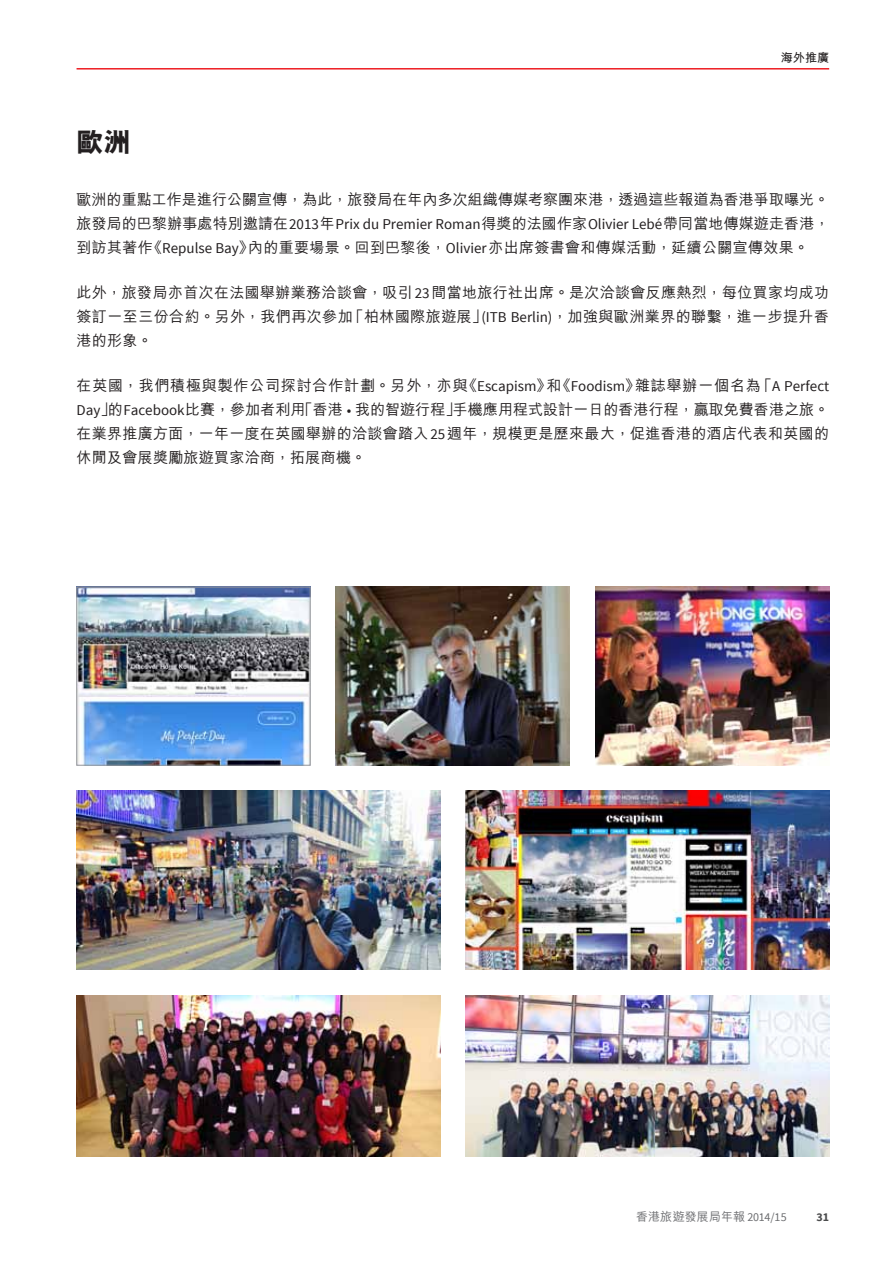
<style>
.page{position:relative;width:893px;height:1263px;background:#fff}
.page>*{position:absolute;margin:0;border:0;box-sizing:border-box;transform-origin:0 0}
.t1{font:800 27px "M Hei HK";color:#231f20}
._00_txt{font:500 15px/24px "M Hei HK";letter-spacing:.025em;color:#231f20;text-align:justify}
.t2{font:500 12px "M Hei HK";letter-spacing:.01em;color:#6c6d70}
.t3{font:700 12px "M Hei HK";color:#231f20}
.t4{font:700 12px "Source Sans Pro";color:#4b4c4d}
.s1{font-family:"Source Sans Pro";font-weight:400}
</style>
<div class="page">
<hr style="left:77px;top:68px;width:752px;height:2px;background:#ee1d23">
<img style="left:466px;top:995px;width:363px;height:162px">
<img style="left:77px;top:995px;width:363px;height:162px">
<img style="left:79px;top:589px;width:229px;height:174px">
<div style="left:77px;top:587px;width:233px;height:178px;border:1px solid #939598"></div>
<img style="left:77px;top:791px;width:363px;height:178px">
<img style="left:466px;top:791px;width:363px;height:178px">
<img style="left:595px;top:587px;width:234px;height:178px">
<img style="left:336px;top:587px;width:234px;height:178px">
<p class="t3" style="left:781px;top:49px;width:50px">海外推廣</p>
<p class="t1" style="left:77px;top:128px;width:55px">歐洲</p>
<p class="_00_txt" style="left:77px;top:186px;width:754px">歐洲的重點工作是進行公關宣傳，為此，旅發局在年內多次組織傳媒考察團來港，透過這些報道為香港爭取曝光。旅發局的巴黎辦事處特別邀請在<span class="s1">2013</span>年<span class="s1">Prix du Premier Roman</span>得獎的法國作家<span class="s1">Olivier Lebé</span>帶同當地傳媒遊走香港，到訪其著作《<span class="s1">Repulse Bay</span>》內的重要場景。回到巴黎後，<span class="s1">Olivier</span>亦出席簽書會和傳媒活動，延續公關宣傳效果。</p>
<p class="_00_txt" style="left:77px;top:279px;width:754px">此外，旅發局亦首次在法國舉辦業務洽談會，吸引<span class="s1">23</span>間當地旅行社出席。是次洽談會反應熱烈，每位買家均成功簽訂一至三份合約。另外，我們再次參加「柏林國際旅遊展」<span class="s1">(ITB Berlin)</span>，加強與歐洲業界的聯繫，進一步提升香港的形象。</p>
<p class="_00_txt" style="left:77px;top:372px;width:754px">在英國，我們積極與製作公司探討合作計劃。另外，亦與《<span class="s1">Escapism</span>》和《<span class="s1">Foodism</span>》雜誌舉辦一個名為「<span class="s1">A Perfect Day</span>」的<span class="s1">Facebook</span>比賽，參加者利用「香港 <span class="s1">•</span> 我的智遊行程」手機應用程式設計一日的香港行程，贏取免費香港之旅。在業界推廣方面，一年一度在英國舉辦的洽談會踏入<span class="s1">25</span>週年，規模更是歷來最大，促進香港的酒店代表和英國的休閒及會展獎勵旅遊買家洽商，拓展商機。</p>
<p class="t2" style="left:636px;top:1207px;width:152px">香港旅遊發展局年報 <span class="s1">2014/15</span></p>
<p class="t4" style="left:817px;top:1209px;width:14px">31</p>
</div>
